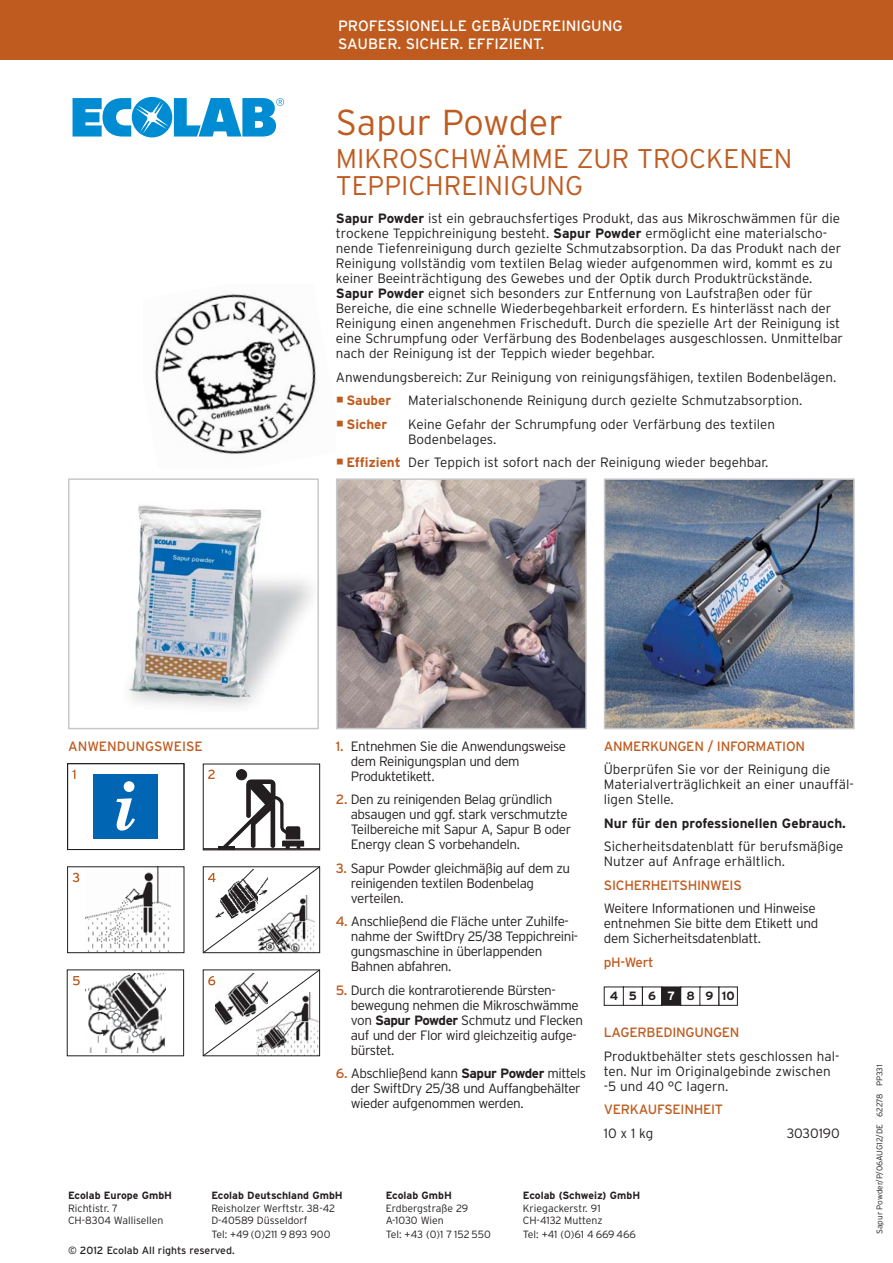
<style>
.page{position:relative;width:893px;height:1263px;background:#fff}
.page>*{position:absolute;margin:0;border:0;box-sizing:border-box;transform-origin:0 0}
.t1{font:300 36px "Interstate";color:#bf5b1f}
.t2{font:300 27px/27px "Interstate";color:#bf5b1f}
.t3{font:15px/18px "Interstate";color:#fff}
.t4{font:300 13.5px/15px "Interstate";color:#231f20}
.t5{font:300 13.5px/15px "Interstate";letter-spacing:-.03em;color:#231f20}
.t6{font:300 13.5px/15px "Interstate";letter-spacing:-.02em;color:#231f20}
.t7{font:13.5px "Interstate";letter-spacing:-.02em;color:#bf5b1f}
.t8{font:700 13.5px "Interstate";color:#231f20}
.t9{font:13.5px "Interstate";color:#bf5b1f}
.t10{font:700 13.5px "Interstate";color:#bf5b1f}
.t11{font:700 12px "Interstate";letter-spacing:.9em;color:#231f20}
.t12{font:300 10.5px/12.6px "Interstate";color:#231f20}
.t13{font:700 10.5px "Interstate";color:#231f20}
.t14{font:10.5px "Interstate";color:#231f20}
.t15{font:300 8.25px "Interstate";color:#231f20}
.s1{font-weight:700}
.s2{font-weight:700;color:#bf5b1f}
.s3{font-weight:400;color:#bf5b1f}
.s4{color:#fff}
</style>
<div class="page">
<div style="left:0;top:0;width:893px;height:60px;background:#bf5b1f"></div>
<svg style="left:73px;top:97px;width:211px;height:40px"></svg>
<img style="left:128px;top:505px;width:184px;height:201px">
<div style="left:68px;top:478px;width:251px;height:251px;border:2px solid #c6c8ca"></div>
<img style="left:339px;top:481px;width:245px;height:245px">
<div style="left:336px;top:478px;width:251px;height:251px;border:2px solid #c6c8ca"></div>
<img style="left:85px;top:868px;width:85px;height:83px">
<img style="left:86px;top:973px;width:80px;height:79px">
<div style="left:67px;top:866px;width:117px;height:87px;border:1px solid #231f20"></div>
<div style="left:93px;top:774px;width:65px;height:65px;background:#0066b3"></div>
<svg style="left:116px;top:781px;width:19px;height:50px"></svg>
<div style="left:67px;top:763px;width:117px;height:87px;border:1px solid #231f20"></div>
<svg style="left:72px;top:770px;width:3px;height:9px"></svg>
<svg style="left:73px;top:873px;width:6px;height:9px"></svg>
<svg style="left:73px;top:976px;width:7px;height:9px"></svg>
<svg style="left:208px;top:770px;width:7px;height:9px"></svg>
<div style="left:203px;top:764px;width:117px;height:86px;border:1px solid #231f20"></div>
<div style="left:236px;top:770px;width:11px;height:10px;background:#231f20;border-radius:50%"></div>
<div style="left:236px;top:769px;width:11px;height:11px;border:1px solid #231f20;border-radius:50%"></div>
<hr style="left:203px;top:848px;width:117px;height:2px;background:#231f20">
<hr style="left:218px;top:846px;width:17px;height:3px;background:#231f20">
<svg style="left:223px;top:779px;width:81px;height:70px"></svg>
<svg style="left:202px;top:866px;width:119px;height:88px"></svg>
<svg style="left:202px;top:969px;width:119px;height:88px"></svg>
<div style="left:604px;top:986px;width:20px;height:20px;border:1px solid #231f20"></div>
<div style="left:623px;top:986px;width:20px;height:20px;border:1px solid #231f20"></div>
<div style="left:642px;top:986px;width:20px;height:20px;border:1px solid #231f20"></div>
<div style="left:662px;top:987px;width:18px;height:18px;background:#231f20"></div>
<div style="left:661px;top:986px;width:20px;height:20px;border:1px solid #231f20"></div>
<div style="left:680px;top:986px;width:21px;height:20px;border:1px solid #231f20"></div>
<div style="left:699px;top:986px;width:20px;height:20px;border:1px solid #231f20"></div>
<div style="left:719px;top:986px;width:19px;height:20px;border:1px solid #231f20"></div>
<img style="left:607px;top:481px;width:245px;height:245px">
<div style="left:604px;top:478px;width:251px;height:251px;border:2px solid #c6c8ca"></div>
<img style="left:154px;top:294px;width:162px;height:161px">
<p class="t3" style="left:338px;top:18px;width:286px">PROFESSIONELLE GEBÄUDEREINIGUNG<br>SAUBER. SICHER. EFFIZIENT.</p>
<h1 class="t1" style="left:336px;top:109px;width:229px">Sapur Powder</h1>
<h2 class="t2" style="left:336px;top:148px;width:458px">MIKROSCHWÄMME ZUR TROCKENEN<br>TEPPICHREINIGUNG</h2>
<p class="t4" style="left:336px;top:212px;width:509px"><span class="s1">Sapur Powder</span> ist ein gebrauchsfertiges Produkt, das aus Mikroschwämmen für die trockene Teppichreinigung besteht. <span class="s1">Sapur Powder</span> ermöglicht eine materialscho&shy;nende Tiefenreinigung durch gezielte Schmutzabsorption. Da das Produkt nach der Reinigung vollständig vom textilen Belag wieder aufgenommen wird, kommt es zu keiner Beeinträchtigung des Gewebes und der Optik durch Produktrückstände.<br><span class="s1">Sapur Powder</span> eignet sich besonders zur Entfernung von Laufstraßen oder für Bereiche, die eine schnelle Wiederbegehbarkeit erfordern. Es hinterlässt nach der Reinigung einen angenehmen Frischeduft. Durch die spezielle Art der Reinigung ist eine Schrumpfung oder Verfärbung des Bodenbelages ausgeschlossen. Unmittelbar nach der Reinigung ist der Teppich wieder begehbar.</p>
<p class="t4" style="left:336px;top:371px;width:502px">Anwendungsbereich: Zur Reinigung von reinigungsfähigen, textilen Bodenbelägen.</p>
<p class="t10" style="left:346px;top:396px;width:46px">Sauber</p>
<p class="t4" style="left:408px;top:394px;width:396px">Materialschonende Reinigung durch gezielte Schmutzabsorption.</p>
<p class="t10" style="left:346px;top:419px;width:42px">Sicher</p>
<p class="t4" style="left:408px;top:418px;width:368px">Keine Gefahr der Schrumpfung oder Verfärbung des textilen<br>Bodenbelages.</p>
<p class="t4" style="left:346px;top:456px;width:424px"><span class="s2">Effizient</span> Der Teppich ist sofort nach der Reinigung wieder begehbar.</p>
<p class="t9" style="left:68px;top:741px;width:136px">ANWENDUNGSWEISE</p>
<p class="t5" style="left:351px;top:740px;width:217px;text-indent:-15px"><span class="s3">1.</span> Entnehmen Sie die Anwendungsweise dem Reinigungsplan und dem<br>Produktetikett.</p>
<p class="t5" style="left:351px;top:793px;width:222px;text-indent:-15px"><span class="s3">2.</span> Den zu reinigenden Belag gründlich absaugen und ggf. stark verschmutzte Teilbereiche mit Sapur A, Sapur B oder Energy clean S vorbehandeln.</p>
<p class="t5" style="left:351px;top:862px;width:221px;text-indent:-15px"><span class="s3">3.</span> Sapur Powder gleichmäßig auf dem zu reinigenden textilen Bodenbelag verteilen.</p>
<p class="t5" style="left:351px;top:915px;width:229px;text-indent:-15px"><span class="s3">4.</span> Anschließend die Fläche unter Zuhilfe&shy;nahme der SwiftDry 25/38 Teppichreini&shy;gungsmaschine in überlappenden Bahnen abfahren.</p>
<p class="t5" style="left:351px;top:984px;width:234px;text-indent:-15px"><span class="s3">5.</span> Durch die kontrarotierende Bürsten&shy;bewegung nehmen die Mikroschwämme von <span class="s1">Sapur Powder</span> Schmutz und Flecken auf und der Flor wird gleichzeitig aufge&shy;bürstet.</p>
<p class="t5" style="left:351px;top:1067px;width:237px;text-indent:-15px"><span class="s3">6.</span> Abschließend kann <span class="s1">Sapur Powder</span> mittels der SwiftDry 25/38 und Auffangbehälter wieder aufgenommen werden.</p>
<p class="t7" style="left:604px;top:741px;width:203px">ANMERKUNGEN / INFORMATION</p>
<p class="t4" style="left:604px;top:763px;width:252px">Überprüfen Sie vor der Reinigung die<br>Materialverträglichkeit an einer unauffäl&shy;ligen Stelle.</p>
<p class="t8" style="left:604px;top:818px;width:244px">Nur für den professionellen Gebrauch.</p>
<p class="t4" style="left:604px;top:840px;width:241px">Sicherheitsdatenblatt für berufsmäßige<br>Nutzer auf Anfrage erhältlich.</p>
<p class="t7" style="left:604px;top:880px;width:139px">SICHERHEITSHINWEIS</p>
<p class="t6" style="left:604px;top:902px;width:216px">Weitere Informationen und Hinweise entnehmen Sie bitte dem Etikett und dem Sicherheitsdatenblatt.</p>
<p class="t7" style="left:604px;top:957px;width:51px">pH-Wert</p>
<p class="t11" style="left:610px;top:991px;width:126px">456<span class="s4">7</span>8910</p>
<p class="t7" style="left:604px;top:1027px;width:137px">LAGERBEDINGUNGEN</p>
<p class="t4" style="left:604px;top:1050px;width:237px">Produktbehälter stets geschlossen hal&shy;ten. Nur im Originalgebinde zwischen -5 und 40 °C lagern.</p>
<p class="t7" style="left:604px;top:1104px;width:121px">VERKAUFSEINHEIT</p>
<p class="t4" style="left:604px;top:1127px;width:51px">10 x 1 kg</p>
<p class="t4" style="left:787px;top:1127px;width:55px">3030190</p>
<p class="t13" style="left:68px;top:1191px;width:106px">Ecolab Europe GmbH</p>
<p class="t12" style="left:68px;top:1202px;width:97px">Richtistr. 7<br>CH-8304 Wallisellen</p>
<p class="t13" style="left:211px;top:1191px;width:133px">Ecolab Deutschland GmbH</p>
<p class="t12" style="left:211px;top:1202px;width:125px">Reisholzer Werftstr. 38-42<br>D-40589 Düsseldorf</p>
<p class="t12" style="left:211px;top:1229px;width:121px">Tel: +49 (0)211 9 893 900</p>
<p class="t13" style="left:386px;top:1191px;width:68px">Ecolab GmbH</p>
<p class="t12" style="left:386px;top:1202px;width:84px">Erdbergstraße 29<br>A-1030 Wien</p>
<p class="t12" style="left:386px;top:1229px;width:107px">Tel: +43 (0)1 7 152 550</p>
<p class="t13" style="left:523px;top:1191px;width:119px">Ecolab (Schweiz) GmbH</p>
<p class="t12" style="left:523px;top:1202px;width:81px">Kriegackerstr. 91<br>CH-4132 Muttenz</p>
<p class="t12" style="left:523px;top:1229px;width:115px">Tel: +41 (0)61 4 669 466</p>
<p class="t14" style="left:68px;top:1247px;width:168px">© 2012 Ecolab All rights reserved.</p>
<p class="t15" style="left:876px;top:1234px;width:171px;rotate:-90deg">Sapur Powder/P/06AUG12/DE 62278 PP331</p>
</div>
